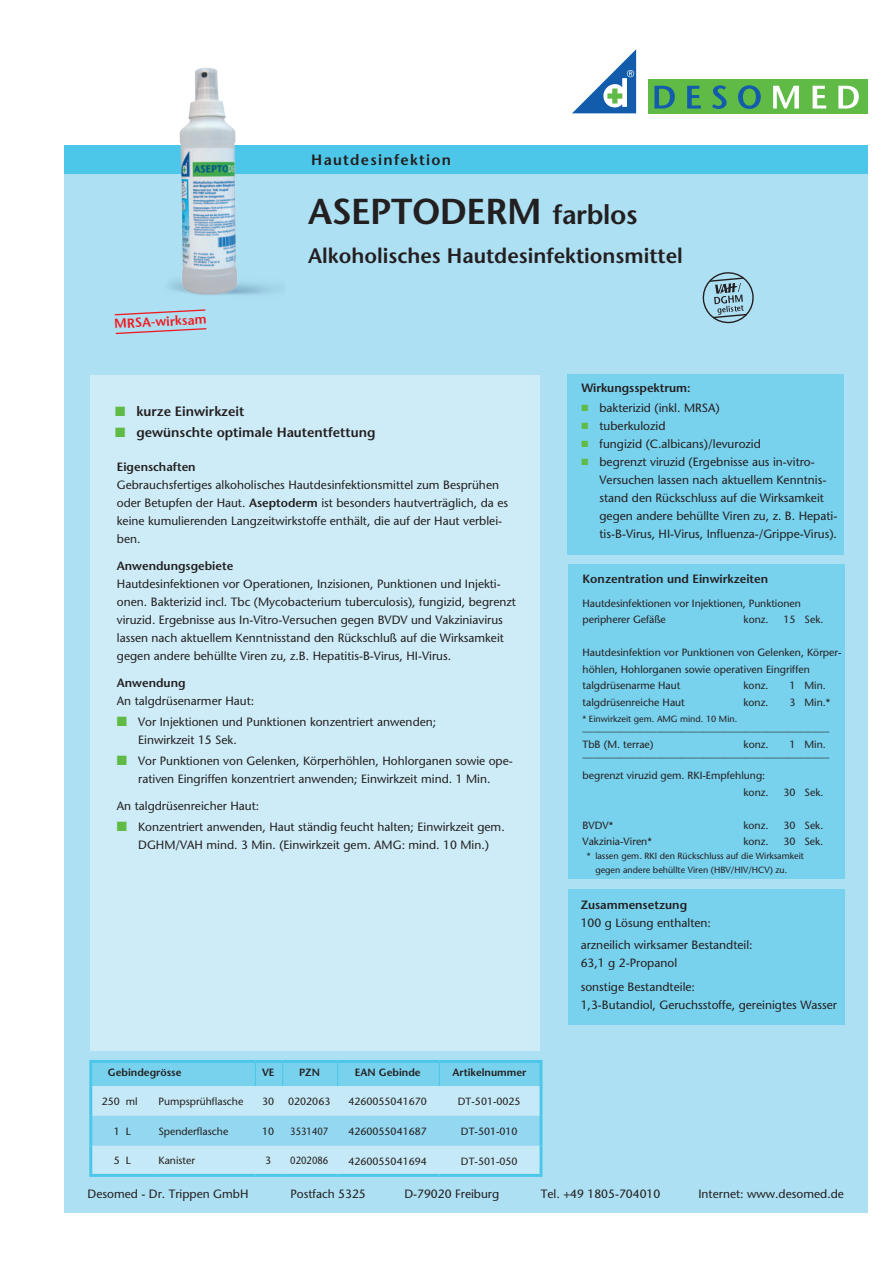
<style>
.page{position:relative;width:893px;height:1263px;background:#fff}
.page>*{position:absolute;margin:0;border:0;box-sizing:border-box;transform-origin:0 0}
.t1{font:600 36px "Stone Sans";letter-spacing:-.015em;color:#231f20}
.t2{font:600 21px "Stone Sans";color:#231f20}
.t3{font:600 15px "Stone Sans";letter-spacing:.085em;color:#231f20}
.t4{font:600 13.5px/21px "Stone Sans";color:#231f20}
.t5{font:600 13.2px "Stone Sans";color:#ee1d23}
.t6{font:12px/18px "Stone Sans";color:#231f20}
.t7{font:600 12px "Stone Sans";color:#231f20}
.t8{font:10.5px/16.5px "Stone Sans";color:#231f20}
.t9{font:600 10.5px "Stone Sans";color:#231f20}
.t10{font:10.5px "Stone Sans";color:#231f20;scale:.9 1}
.t11{font:9px/13.5px "Stone Sans";color:#231f20}
.s1{font-size:27px}
.s2{font-weight:600}
</style>
<div class="page">
<div style="left:64px;top:156px;width:803px;height:1056px;background:#ade0f3"></div>
<div style="left:64px;top:145px;width:803px;height:29px;background:#4dc7e9"></div>
<svg style="left:115px;top:328px;width:92px;height:7px"></svg>
<svg style="left:114px;top:312px;width:46px;height:4px"></svg>
<svg style="left:702px;top:272px;width:52px;height:52px"></svg>
<div style="left:648px;top:79px;width:219px;height:34px;background:#60bb46"></div>
<svg style="left:572px;top:49px;width:64px;height:64px"></svg>
<svg style="left:654px;top:86px;width:21px;height:23px"></svg>
<svg style="left:687px;top:86px;width:14px;height:23px"></svg>
<svg style="left:712px;top:85px;width:15px;height:24px"></svg>
<svg style="left:738px;top:85px;width:23px;height:24px"></svg>
<svg style="left:773px;top:86px;width:26px;height:23px"></svg>
<svg style="left:813px;top:86px;width:13px;height:23px"></svg>
<svg style="left:838px;top:86px;width:21px;height:23px"></svg>
<div style="left:90px;top:375px;width:450px;height:675px;background:#cdecf7"></div>
<div style="left:568px;top:889px;width:276px;height:135px;background:#78d1ed"></div>
<div style="left:568px;top:564px;width:276px;height:315px;background:#78d1ed"></div>
<div style="left:567px;top:374px;width:276px;height:181px;background:#78d1ed"></div>
<hr style="left:89px;top:1063px;width:3px;height:23px;background:#4dc7e9">
<hr style="left:89px;top:1060px;width:37px;height:3px;background:#4dc7e9">
<hr style="left:126px;top:1060px;width:28px;height:3px;background:#4dc7e9">
<hr style="left:154px;top:1060px;width:101px;height:3px;background:#4dc7e9">
<hr style="left:255px;top:1060px;width:28px;height:3px;background:#4dc7e9">
<hr style="left:283px;top:1060px;width:55px;height:3px;background:#4dc7e9">
<hr style="left:338px;top:1060px;width:101px;height:3px;background:#4dc7e9">
<svg style="left:92px;top:1061px;width:447px;height:113px"></svg>
<hr style="left:439px;top:1060px;width:103px;height:3px;background:#4dc7e9">
<hr style="left:539px;top:1063px;width:3px;height:23px;background:#4dc7e9">
<hr style="left:89px;top:1086px;width:3px;height:30px;background:#4dc7e9">
<hr style="left:539px;top:1086px;width:3px;height:30px;background:#4dc7e9">
<hr style="left:89px;top:1116px;width:3px;height:29px;background:#4dc7e9">
<hr style="left:539px;top:1116px;width:3px;height:29px;background:#4dc7e9">
<hr style="left:89px;top:1145px;width:3px;height:29px;background:#4dc7e9">
<hr style="left:89px;top:1174px;width:37px;height:3px;background:#4dc7e9">
<hr style="left:126px;top:1174px;width:28px;height:3px;background:#4dc7e9">
<hr style="left:154px;top:1174px;width:101px;height:3px;background:#4dc7e9">
<hr style="left:255px;top:1174px;width:28px;height:3px;background:#4dc7e9">
<hr style="left:283px;top:1174px;width:55px;height:3px;background:#4dc7e9">
<hr style="left:338px;top:1174px;width:101px;height:3px;background:#4dc7e9">
<hr style="left:539px;top:1145px;width:3px;height:29px;background:#4dc7e9">
<hr style="left:439px;top:1174px;width:103px;height:3px;background:#4dc7e9">
<img style="left:156px;top:68px;width:112px;height:245px">
<p class="t3" style="left:311px;top:151px;width:141px">Hautdesinfektion</p>
<p class="t5" style="left:114px;top:316px;width:94px;rotate:-3deg">MRSA-wirksam</p>
<h1 class="t1" style="left:308px;top:189px;width:331px">ASEPTODERM <span class="s1">farblos</span></h1>
<h2 class="t2" style="left:308px;top:242px;width:376px">Alkoholisches Hautdesinfektionsmittel</h2>
<p class="t4" style="left:136px;top:401px;width:241px">kurze Einwirkzeit<br>gewünschte optimale Hautentfettung</p>
<p class="t7" style="left:117px;top:460px;width:80px">Eigenschaften</p>
<p class="t6" style="left:117px;top:476px;width:393px">Gebrauchsfertiges alkoholisches Hautdesinfektionsmittel zum Besprühen oder Betupfen der Haut. <span class="s2">Aseptoderm</span> ist besonders hautverträglich, da es keine kumulierenden Langzeitwirkstoffe enthält, die auf der Haut verblei&shy;ben.</p>
<p class="t7" style="left:117px;top:559px;width:118px">Anwendungsgebiete</p>
<p class="t6" style="left:117px;top:575px;width:401px">Hautdesinfektionen vor Operationen, Inzisionen, Punktionen und Injekti&shy;onen. Bakterizid incl. Tbc (Mycobacterium tuberculosis), fungizid, begrenzt viruzid. Ergebnisse aus In-Vitro-Versuchen gegen BVDV und Vakziniavirus lassen nach aktuellem Kenntnisstand den Rückschluß auf die Wirksamkeit gegen andere behüllte Viren zu, z.B. Hepatitis-B-Virus, HI-Virus.</p>
<p class="t7" style="left:117px;top:676px;width:70px">Anwendung</p>
<p class="t6" style="left:138px;top:691px;width:300px;line-height:21px;text-indent:-21px">An talgdrüsenarmer Haut:<br>Vor Injektionen und Punktionen konzentriert anwenden;</p>
<p class="t6" style="left:138px;top:730px;width:376px;line-height:21px">Einwirkzeit 15 Sek.<br>Vor Punktionen von Gelenken, Körperhöhlen, Hohlorganen sowie ope-</p>
<p class="t6" style="left:138px;top:770px;width:354px">rativen Eingriffen konzentriert anwenden; Einwirkzeit mind. 1 Min.</p>
<p class="t6" style="left:138px;top:796px;width:368px;line-height:21px;text-indent:-21px">An talgdrüsenreicher Haut:<br>Konzentriert anwenden, Haut ständig feucht halten; Einwirkzeit gem.</p>
<p class="t6" style="left:138px;top:836px;width:352px">DGHM/VAH mind. 3 Min. (Einwirkzeit gem. AMG: mind. 10 Min.)</p>
<p class="t7" style="left:581px;top:381px;width:111px">Wirkungsspektrum:</p>
<p class="t6" style="left:599px;top:399px;width:239px">bakterizid (inkl. MRSA)<br>tuberkulozid<br>fungizid (C.albicans)/levurozid<br>begrenzt viruzid (Ergebnisse aus in-vitro-Versuchen lassen nach aktuellem Kenntnis&shy;stand den Rückschluss auf die Wirksamkeit gegen andere behüllte Viren zu, z. B. Hepati&shy;tis-B-Virus, HI-Virus, Influenza-/Grippe-Virus).</p>
<p class="t7" style="left:582px;top:571px;width:187px">Konzentration und Einwirkzeiten</p>
<p class="t8" style="left:582px;top:595px;width:220px">Hautdesinfektionen vor Injektionen, Punktionen peripherer Gefäße</p>
<p class="t8" style="left:744px;top:611px;width:26px">konz.</p>
<p class="t8" style="left:783px;top:611px;width:41px">15 Sek.</p>
<p class="t8" style="left:582px;top:644px;width:261px">Hautdesinfektion vor Punktionen von Gelenken, Körper&shy;höhlen, Hohlorganen sowie operativen Eingriffen talgdrüsenarme Haut</p>
<p class="t8" style="left:744px;top:677px;width:26px">konz.</p>
<p class="t8" style="left:789px;top:677px;width:38px">1 Min.</p>
<p class="t8" style="left:582px;top:694px;width:104px">talgdrüsenreiche Haut</p>
<p class="t8" style="left:744px;top:694px;width:26px">konz.</p>
<p class="t8" style="left:789px;top:694px;width:42px">3 Min.*</p>
<p class="t11" style="left:582px;top:712px;width:156px">* Einwirkzeit gem. AMG mind. 10 Min.</p>
<p class="t8" style="left:582px;top:719px;width:248px">_______________________________________________<br>TbB (M. terrae)</p>
<p class="t8" style="left:744px;top:736px;width:26px">konz.</p>
<p class="t8" style="left:582px;top:739px;width:248px;line-height:9px;text-indent:207px">1 Min. _______________________________________________</p>
<p class="t8" style="left:744px;top:767px;width:26px;text-indent:-161px">begrenzt viruzid gem. RKI-Empfehlung: konz.</p>
<p class="t8" style="left:783px;top:784px;width:41px">30 Sek.</p>
<p class="t8" style="left:582px;top:817px;width:32px">BVDV*</p>
<p class="t8" style="left:744px;top:817px;width:26px">konz.</p>
<p class="t8" style="left:783px;top:817px;width:41px">30 Sek.</p>
<p class="t8" style="left:582px;top:833px;width:71px">Vakzinia-Viren*</p>
<p class="t8" style="left:744px;top:833px;width:26px">konz.</p>
<p class="t8" style="left:783px;top:833px;width:41px">30 Sek.</p>
<p class="t11" style="left:595px;top:849px;width:210px;text-indent:-9px">* lassen gem. RKI den Rückschluss auf die Wirksamkeit gegen andere behüllte Viren (HBV/HIV/HCV) zu.</p>
<p class="t7" style="left:581px;top:897px;width:108px">Zusammensetzung</p>
<p class="t6" style="left:581px;top:911px;width:174px;line-height:22.5px">100 g Lösung enthalten: arzneilich wirksamer Bestandteil:</p>
<p class="t6" style="left:581px;top:951px;width:116px;line-height:24px">63,1 g 2-Propanol sonstige Bestandteile:</p>
<p class="t6" style="left:581px;top:996px;width:258px">1,3-Butandiol, Geruchsstoffe, gereinigtes Wasser</p>
<p class="t9" style="left:108px;top:1065px;width:75px">Gebindegrösse</p>
<p class="t9" style="left:262px;top:1065px;width:14px">VE</p>
<p class="t9" style="left:299px;top:1065px;width:22px">PZN</p>
<p class="t9" style="left:355px;top:1065px;width:67px">EAN Gebinde</p>
<p class="t9" style="left:452px;top:1065px;width:75px">Artikelnummer</p>
<p class="t8" style="left:102px;top:1093px;width:37px">250 ml</p>
<p class="t8" style="left:158px;top:1093px;width:86px">Pumpsprühflasche</p>
<p class="t8" style="left:262px;top:1093px;width:14px">30</p>
<p class="t8" style="left:288px;top:1093px;width:44px">0202063</p>
<p class="t8" style="left:348px;top:1093px;width:80px">4260055041670</p>
<p class="t8" style="left:458px;top:1093px;width:64px">DT-501-0025</p>
<p class="t8" style="left:114px;top:1123px;width:19px">1 L</p>
<p class="t8" style="left:158px;top:1123px;width:71px">Spenderflasche</p>
<p class="t8" style="left:262px;top:1123px;width:14px">10</p>
<p class="t10" style="left:290px;top:1125px;width:44px">3531407</p>
<p class="t8" style="left:348px;top:1123px;width:80px">4260055041687</p>
<p class="t8" style="left:461px;top:1123px;width:58px">DT-501-010</p>
<p class="t8" style="left:114px;top:1152px;width:19px">5 L</p>
<p class="t8" style="left:158px;top:1152px;width:38px">Kanister</p>
<p class="t8" style="left:265px;top:1152px;width:8px">3</p>
<p class="t10" style="left:290px;top:1154px;width:44px">0202086</p>
<p class="t8" style="left:348px;top:1153px;width:80px">4260055041694</p>
<p class="t8" style="left:461px;top:1153px;width:58px">DT-501-050</p>
<p class="t6" style="left:88px;top:1184px;width:162px">Desomed - Dr. Trippen GmbH</p>
<p class="t6" style="left:290px;top:1184px;width:77px">Postfach 5325</p>
<p class="t6" style="left:404px;top:1184px;width:96px">D-79020 Freiburg</p>
<p class="t6" style="left:541px;top:1184px;width:121px">Tel. +49 1805-704010</p>
<p class="t6" style="left:698px;top:1184px;width:147px">Internet: www.desomed.de</p>
</div>
